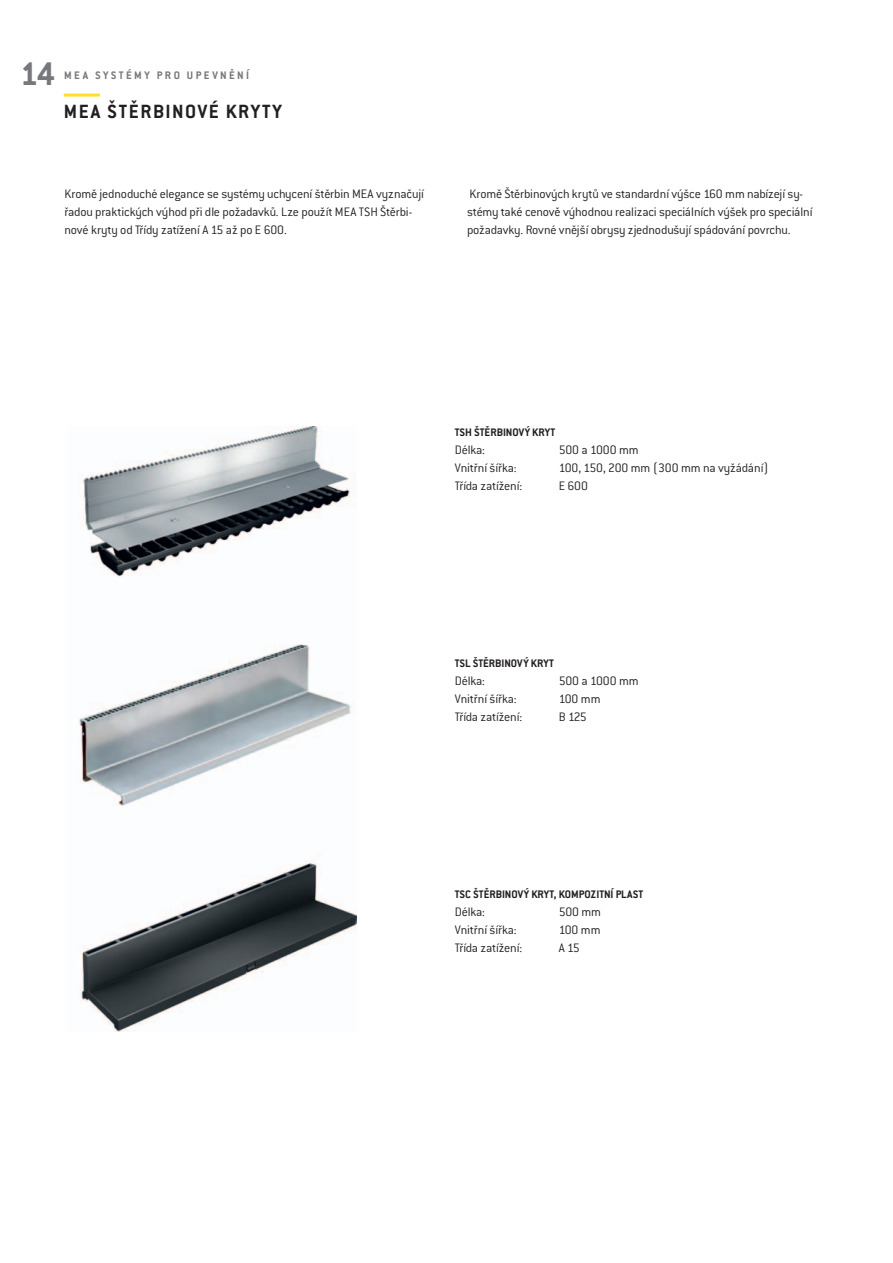
<style>
.page{position:relative;width:893px;height:1263px;background:#fff}
.page>*{position:absolute;margin:0;border:0;box-sizing:border-box;transform-origin:0 0}
.t1{font:700 36px "Conduit ITC Pro";color:#76787b}
.t2{font:700 21px "Conduit ITC Pro";letter-spacing:.075em;color:#231f20}
.t3{font:300 13.5px/18px "Conduit ITC Pro";letter-spacing:-.015em;color:#231f20}
.t4{font:700 12px "Conduit ITC Pro";color:#231f20}
.t5{font:700 12px "Conduit ITC Pro";letter-spacing:.2em;color:#76787b}
</style>
<div class="page">
<hr style="left:64px;top:94px;width:36px;height:3px;background:#ffdd2b">
<img style="left:79px;top:426px;width:277px;height:605px">
<h1 class="t1" style="left:20px;top:62px;width:37px">14</h1>
<p class="t5" style="left:64px;top:72px;width:186px">MEA SYSTÉMY PRO UPEVNĚNÍ</p>
<h2 class="t2" style="left:64px;top:105px;width:220px">MEA ŠTĚRBINOVÉ KRYTY</h2>
<p class="t3" style="left:64px;top:186px;width:361px">Kromě jednoduché elegance se systémy uchycení štěrbin MEA vyznačují řadou praktických výhod při dle požadavků. Lze použít MEA TSH Štěrbi&shy;nové kryty od Třídy zatížení A 15 až po E 600.</p>
<p class="t3" style="left:467px;top:186px;width:347px">Kromě Štěrbinových krytů ve standardní výšce 160 mm nabízejí sy&shy;stémy také cenově výhodnou realizaci speciálních výšek pro speciální požadavky. Rovné vnější obrysy zjednodušují spádování povrchu.</p>
<p class="t4" style="left:455px;top:428px;width:102px">TSH ŠTĚRBINOVÝ KRYT</p>
<p class="t3" style="left:455px;top:442px;width:32px">Délka:</p>
<p class="t3" style="left:559px;top:442px;width:82px">500 a 1000 mm</p>
<p class="t3" style="left:455px;top:460px;width:63px">Vnitřní šířka:</p>
<p class="t3" style="left:559px;top:460px;width:212px">100, 150, 200 mm (300 mm na vyžádání)</p>
<p class="t3" style="left:455px;top:478px;width:69px">Třída zatížení:</p>
<p class="t3" style="left:559px;top:478px;width:31px">E 600</p>
<p class="t4" style="left:455px;top:659px;width:100px">TSL ŠTĚRBINOVÝ KRYT</p>
<p class="t3" style="left:455px;top:673px;width:32px">Délka:</p>
<p class="t3" style="left:559px;top:673px;width:82px">500 a 1000 mm</p>
<p class="t3" style="left:455px;top:691px;width:63px">Vnitřní šířka:</p>
<p class="t3" style="left:559px;top:691px;width:43px">100 mm</p>
<p class="t3" style="left:455px;top:709px;width:69px">Třída zatížení:</p>
<p class="t3" style="left:559px;top:709px;width:30px">B 125</p>
<p class="t4" style="left:455px;top:891px;width:190px">TSC ŠTĚRBINOVÝ KRYT, KOMPOZITNÍ PLAST</p>
<p class="t3" style="left:455px;top:904px;width:32px">Délka:</p>
<p class="t3" style="left:559px;top:904px;width:44px">500 mm</p>
<p class="t3" style="left:455px;top:922px;width:63px">Vnitřní šířka:</p>
<p class="t3" style="left:559px;top:922px;width:43px">100 mm</p>
<p class="t3" style="left:455px;top:940px;width:69px">Třída zatížení:</p>
<p class="t3" style="left:559px;top:940px;width:23px">A 15</p>
</div>
